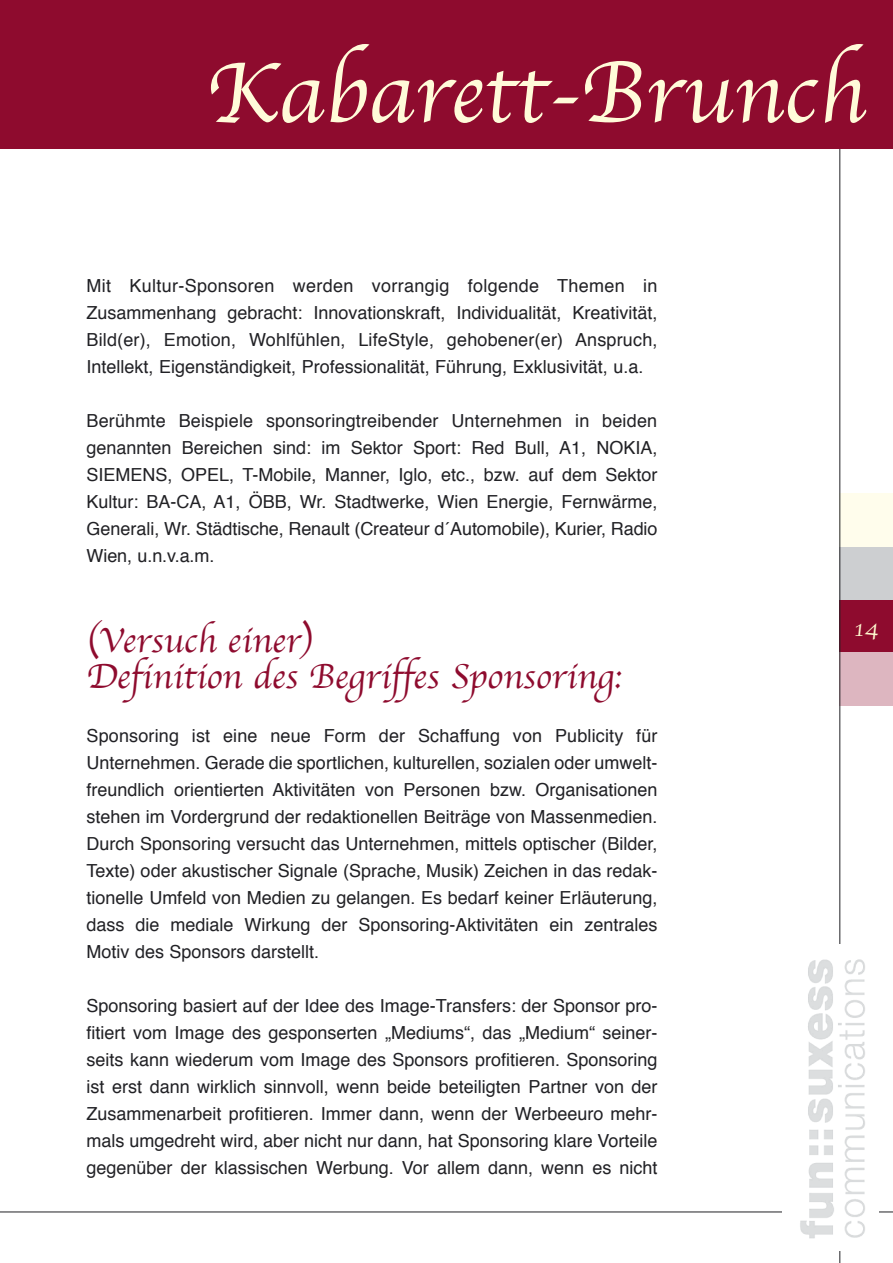
<style>
.page{position:relative;width:893px;height:1263px;background:#fff}
.page>*{position:absolute;margin:0;border:0;box-sizing:border-box;transform-origin:0 0}
.t1{font:90px "Apple Chancery";color:#fffbd9}
.t2{font:36px "Apple Chancery";color:#8e0b2e}
.t3{font:24px "Apple Chancery";color:#fffad0}
.t4{font:18px/27px "Helvetica";color:#212125;text-align:justify}
</style>
<div class="page">
<div style="left:840px;top:600px;width:53px;height:53px;background:#8e0b2e"></div>
<div style="left:840px;top:546px;width:53px;height:54px;background:#cdcfd1"></div>
<div style="left:840px;top:493px;width:53px;height:53px;background:#fffdec"></div>
<div style="left:840px;top:653px;width:53px;height:53px;background:#ddb6c0"></div>
<hr style="left:840px;top:7px;width:1px;height:1256px;background:#212125">
<div style="left:0;top:0;width:893px;height:149px;background:#8e0b2e"></div>
<hr style="left:0;top:1212px;width:893px;height:1px;background:#212125">
<div style="left:782px;top:944px;width:97px;height:306px;background:#fff"></div>
<img style="left:800px;top:959px;width:65px;height:280px">
<h1 class="t1" style="left:206px;top:21px;width:662px">Kabarett-Brunch</h1>
<p class="t4" style="left:87px;top:271px;width:573px">Mit Kultur-Sponsoren werden vorrangig folgende Themen in Zusammenhang gebracht: Innovationskraft, Individualität, Kreativität, Bild(er), Emotion, Wohlfühlen, LifeStyle, gehobener(er) Anspruch, Intellekt, Eigenständigkeit, Professionalität, Führung, Exklusivität, u.a.</p>
<p class="t4" style="left:87px;top:406px;width:573px">Berühmte Beispiele sponsoringtreibender Unternehmen in beiden genannten Bereichen sind: im Sektor Sport: Red Bull, A1, NOKIA, SIEMENS, OPEL, T-Mobile, Manner, Iglo, etc., bzw. auf dem Sektor Kultur: BA-CA, A1, ÖBB, Wr. Stadtwerke, Wien Energie, Fernwärme, Generali, Wr. Städtische, Renault (Createur d´Automobile), Kurier, Radio Wien, u.n.v.a.m.</p>
<p class="t2" style="left:87px;top:611px;width:228px">(Versuch einer)</p>
<p class="t2" style="left:87px;top:647px;width:536px">Definition des Begriffes Sponsoring:</p>
<p class="t4" style="left:87px;top:721px;width:573px">Sponsoring ist eine neue Form der Schaffung von Publicity für Unternehmen. Gerade die sportlichen, kulturellen, sozialen oder umwelt&shy;freundlich orientierten Aktivitäten von Personen bzw. Organisationen stehen im Vordergrund der redaktionellen Beiträge von Massenmedien.<br>Durch Sponsoring versucht das Unternehmen, mittels optischer (Bilder, Texte) oder akustischer Signale (Sprache, Musik) Zeichen in das redak&shy;tionelle Umfeld von Medien zu gelangen. Es bedarf keiner Erläuterung, dass die mediale Wirkung der Sponsoring-Aktivitäten ein zentrales Motiv des Sponsors darstellt.</p>
<p class="t4" style="left:87px;top:991px;width:573px">Sponsoring basiert auf der Idee des Image-Transfers: der Sponsor pro&shy;fitiert vom Image des gesponserten „Mediums“, das „Medium“ seiner&shy;seits kann wiederum vom Image des Sponsors profitieren. Sponsoring ist erst dann wirklich sinnvoll, wenn beide beteiligten Partner von der Zusammenarbeit profitieren. Immer dann, wenn der Werbeeuro mehr&shy;mals umgedreht wird, aber nicht nur dann, hat Sponsoring klare Vorteile gegenüber der klassischen Werbung. Vor allem dann, wenn es nicht</p>
<h3 class="t3" style="left:854px;top:609px;width:27px">14</h3>
</div>
